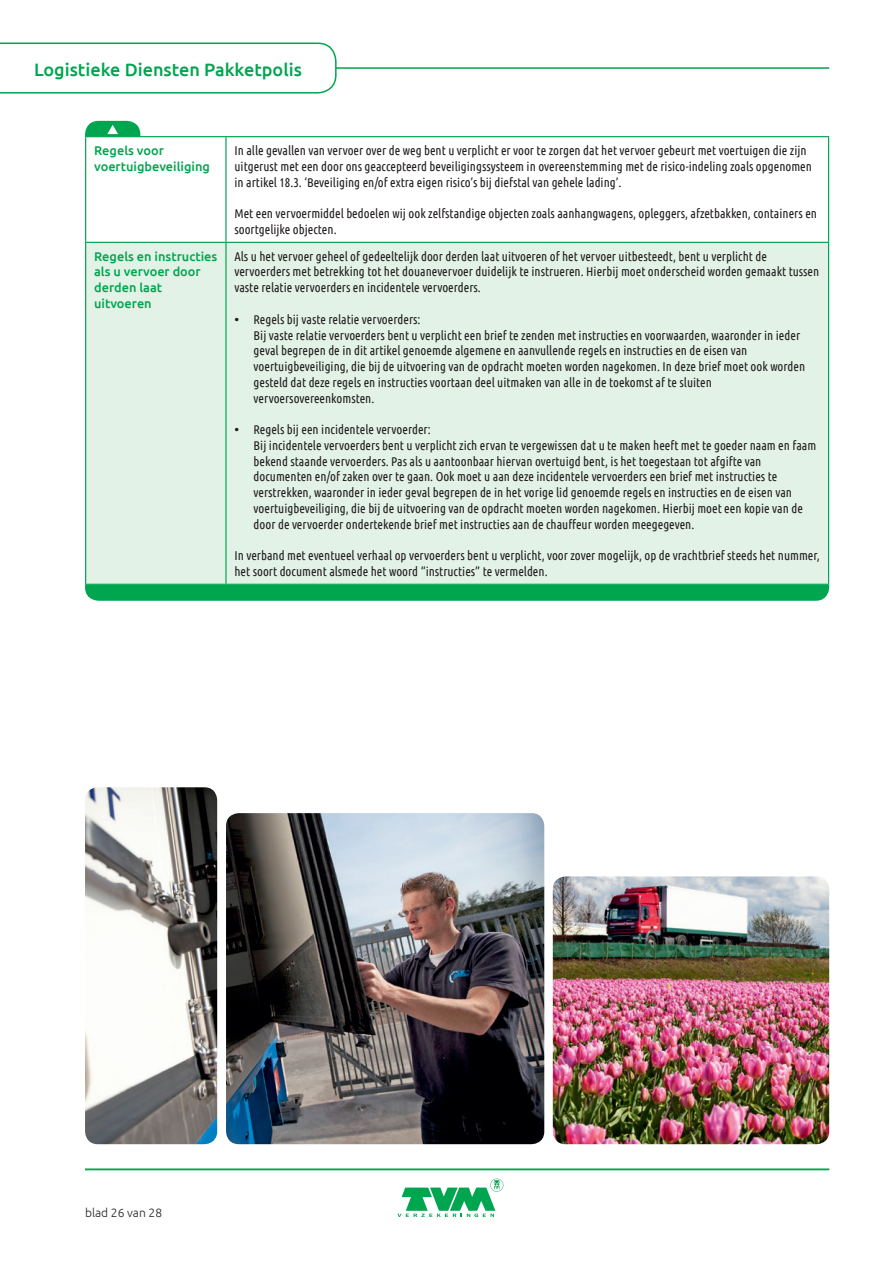
<style>
.page{position:relative;width:893px;height:1263px;background:#fff}
.page>*{position:absolute;margin:0;border:0;box-sizing:border-box;transform-origin:0 0}
.t1{font:500 18px "Ubuntu";color:#00a54f}
.Body_tabel{font:12.75px/15.8px "Ubuntu Condensed";color:#231f20}
.Body{font:500 12.75px/15.8px "Ubuntu";color:#00a54f}
.t2{font:300 12px "Ubuntu";color:#231f20}
.s1{font-family:"Ubuntu";font-weight:500}
</style>
<div class="page">
<div style="left:86px;top:243px;width:742px;height:341px;background:#e3f2e7"></div>
<hr style="left:85px;top:136px;width:141px;height:1px;background:#00a54f">
<hr style="left:85px;top:137px;width:1px;height:105px;background:#00a54f">
<hr style="left:226px;top:136px;width:603px;height:1px;background:#00a54f">
<hr style="left:225px;top:137px;width:2px;height:105px;background:#00a54f">
<hr style="left:828px;top:137px;width:1px;height:105px;background:#00a54f">
<hr style="left:85px;top:242px;width:141px;height:1px;background:#00a54f">
<hr style="left:85px;top:243px;width:1px;height:341px;background:#00a54f">
<hr style="left:226px;top:242px;width:603px;height:1px;background:#00a54f">
<hr style="left:225px;top:243px;width:2px;height:341px;background:#00a54f">
<hr style="left:828px;top:243px;width:1px;height:341px;background:#00a54f">
<hr style="left:85px;top:584px;width:141px;height:1px;background:#00a54f">
<hr style="left:226px;top:584px;width:603px;height:1px;background:#00a54f">
<div style="left:85px;top:585px;width:744px;height:16px;background:#00a54f"></div>
<svg style="left:85px;top:121px;width:55px;height:16px"></svg>
<img style="left:553px;top:876px;width:276px;height:268px">
<img style="left:85px;top:787px;width:459px;height:357px">
<hr style="left:85px;top:67px;width:744px;height:2px;background:#00a54f">
<svg style="left:0;top:42px;width:337px;height:52px"></svg>
<svg style="left:398px;top:1178px;width:105px;height:39px"></svg>
<hr style="left:85px;top:1169px;width:744px;height:1px;background:#00a54f">
<h1 class="t1" style="left:34px;top:58px;width:269px">Logistieke Diensten Pakketpolis</h1>
<p class="Body" style="left:94px;top:142px;width:117px">Regels voor voertuigbeveiliging</p>
<p class="Body_tabel" style="left:234px;top:142px;width:579px">In alle gevallen van vervoer over de weg bent u verplicht er voor te zorgen dat het vervoer gebeurt met voertuigen die zijn uitgerust met een door ons geaccepteerd beveiligingssysteem in overeenstemming met de risico-indeling zoals opgenomen in artikel 18.3. ‘Beveiliging en/of extra eigen risico’s bij diefstal van gehele lading’.</p>
<p class="Body_tabel" style="left:234px;top:205px;width:584px">Met een vervoermiddel bedoelen wij ook zelfstandige objecten zoals aanhangwagens, opleggers, afzetbakken, containers en soortgelijke objecten.</p>
<p class="Body" style="left:94px;top:248px;width:125px">Regels en instructies als u vervoer door derden laat uitvoeren</p>
<p class="Body_tabel" style="left:234px;top:248px;width:586px">Als u het vervoer geheel of gedeeltelijk door derden laat uitvoeren of het vervoer uitbesteedt, bent u verplicht de vervoerders met betrekking tot het douanevervoer duidelijk te instrueren. Hierbij moet onderscheid worden gemaakt tussen vaste relatie vervoerders en incidentele vervoerders.</p>
<p class="Body_tabel" style="left:234px;top:311px;width:187px"><span class="s1">•</span> Regels bij vaste relatie vervoerders:</p>
<p class="Body_tabel" style="left:254px;top:327px;width:553px">Bij vaste relatie vervoerders bent u verplicht een brief te zenden met instructies en voorwaarden, waaronder in ieder geval begrepen de in dit artikel genoemde algemene en aanvullende regels en instructies en de eisen van voertuigbeveiliging, die bij de uitvoering van de opdracht moeten worden nagekomen. In deze brief moet ook worden gesteld dat deze regels en instructies voortaan deel uitmaken van alle in de toekomst af te sluiten vervoersovereenkomsten.</p>
<p class="Body_tabel" style="left:234px;top:421px;width:198px"><span class="s1">•</span> Regels bij een incidentele vervoerder:</p>
<p class="Body_tabel" style="left:254px;top:437px;width:564px">Bij incidentele vervoerders bent u verplicht zich ervan te vergewissen dat u te maken heeft met te goeder naam en faam bekend staande vervoerders. Pas als u aantoonbaar hiervan overtuigd bent, is het toegestaan tot afgifte van documenten en/of zaken over te gaan. Ook moet u aan deze incidentele vervoerders een brief met instructies te verstrekken, waaronder in ieder geval begrepen de in het vorige lid genoemde regels en instructies en de eisen van voertuigbeveiliging, die bij de uitvoering van de opdracht moeten worden nagekomen. Hierbij moet een kopie van de door de vervoerder ondertekende brief met instructies aan de chauffeur worden meegegeven.</p>
<p class="Body_tabel" style="left:234px;top:547px;width:587px">In verband met eventueel verhaal op vervoerders bent u verplicht, voor zover mogelijk, op de vrachtbrief steeds het nummer, het soort document alsmede het woord “instructies” te vermelden.</p>
<p class="t2" style="left:85px;top:1205px;width:79px">blad 26 van 28</p>
</div>
